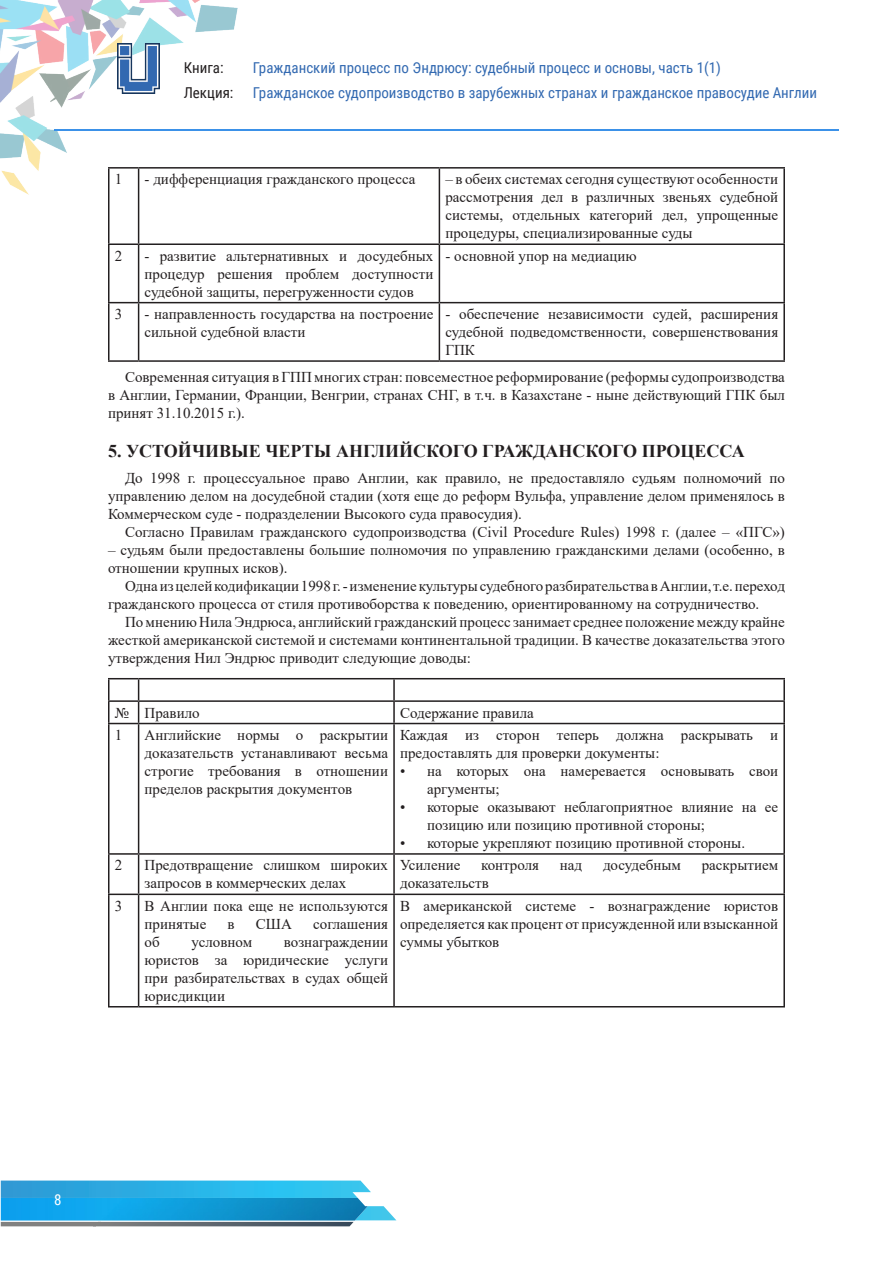
<style>
.page{position:relative;width:893px;height:1263px;background:#fff}
.page>*{position:absolute;margin:0;border:0;box-sizing:border-box;transform-origin:0 0}
.tema{font:700 18px "Times New Roman";color:#231f20}
.t1{font:15px/18px "Times New Roman";color:#231f20;text-align:justify}
.t2{font:15px/25.5px "Roboto Condensed";color:#3269b1}
.t3{font:15px/25.5px "Roboto Condensed";color:#231f20}
.t4{font:15px "Roboto Condensed";color:#fff}
</style>
<div class="page">
<img style="left:0;top:0;width:238px;height:195px">
<hr style="left:54px;top:129px;width:785px;height:2px;background:#3b91e8">
<img style="left:118px;top:44px;width:41px;height:49px">
<svg style="left:1px;top:1180px;width:395px;height:46px;background:#5bb6d9"></svg>
<img style="left:1px;top:1198px;width:367px;height:22px">
<hr style="left:108px;top:167px;width:31px;height:2px;background:#231f20">
<hr style="left:108px;top:169px;width:2px;height:74px;background:#231f20">
<hr style="left:139px;top:167px;width:300px;height:2px;background:#231f20">
<hr style="left:138px;top:169px;width:1px;height:74px;background:#231f20">
<hr style="left:439px;top:167px;width:346px;height:2px;background:#231f20">
<hr style="left:439px;top:169px;width:1px;height:74px;background:#231f20">
<hr style="left:783px;top:169px;width:2px;height:74px;background:#231f20">
<hr style="left:108px;top:243px;width:31px;height:2px;background:#231f20">
<hr style="left:108px;top:245px;width:2px;height:57px;background:#231f20">
<hr style="left:139px;top:243px;width:300px;height:2px;background:#231f20">
<hr style="left:138px;top:245px;width:1px;height:57px;background:#231f20">
<hr style="left:439px;top:243px;width:346px;height:2px;background:#231f20">
<hr style="left:439px;top:245px;width:1px;height:57px;background:#231f20">
<hr style="left:783px;top:245px;width:2px;height:57px;background:#231f20">
<hr style="left:108px;top:302px;width:31px;height:1px;background:#231f20">
<hr style="left:108px;top:303px;width:2px;height:57px;background:#231f20">
<hr style="left:139px;top:302px;width:300px;height:1px;background:#231f20">
<hr style="left:138px;top:303px;width:1px;height:57px;background:#231f20">
<hr style="left:439px;top:302px;width:346px;height:1px;background:#231f20">
<hr style="left:439px;top:303px;width:1px;height:57px;background:#231f20">
<hr style="left:783px;top:303px;width:2px;height:57px;background:#231f20">
<hr style="left:108px;top:360px;width:31px;height:2px;background:#231f20">
<hr style="left:139px;top:360px;width:300px;height:2px;background:#231f20">
<hr style="left:439px;top:360px;width:346px;height:2px;background:#231f20">
<hr style="left:108px;top:678px;width:31px;height:1px;background:#231f20">
<hr style="left:108px;top:679px;width:2px;height:21px;background:#231f20">
<hr style="left:139px;top:678px;width:255px;height:1px;background:#231f20">
<hr style="left:394px;top:678px;width:391px;height:1px;background:#231f20">
<hr style="left:393px;top:679px;width:2px;height:21px;background:#231f20">
<hr style="left:783px;top:679px;width:2px;height:21px;background:#231f20">
<hr style="left:108px;top:700px;width:31px;height:2px;background:#231f20">
<hr style="left:108px;top:702px;width:2px;height:21px;background:#231f20">
<hr style="left:139px;top:700px;width:255px;height:2px;background:#231f20">
<svg style="left:138px;top:679px;width:1px;height:44px"></svg>
<hr style="left:394px;top:700px;width:391px;height:2px;background:#231f20">
<hr style="left:393px;top:702px;width:2px;height:21px;background:#231f20">
<hr style="left:783px;top:702px;width:2px;height:21px;background:#231f20">
<hr style="left:108px;top:723px;width:31px;height:1px;background:#231f20">
<hr style="left:108px;top:724px;width:2px;height:129px;background:#231f20">
<hr style="left:139px;top:723px;width:255px;height:1px;background:#231f20">
<hr style="left:138px;top:724px;width:1px;height:129px;background:#231f20">
<hr style="left:394px;top:723px;width:391px;height:1px;background:#231f20">
<hr style="left:393px;top:724px;width:2px;height:129px;background:#231f20">
<hr style="left:783px;top:724px;width:2px;height:129px;background:#231f20">
<hr style="left:108px;top:853px;width:31px;height:2px;background:#231f20">
<hr style="left:108px;top:855px;width:2px;height:38px;background:#231f20">
<hr style="left:139px;top:853px;width:255px;height:2px;background:#231f20">
<hr style="left:138px;top:855px;width:1px;height:38px;background:#231f20">
<hr style="left:394px;top:853px;width:391px;height:2px;background:#231f20">
<hr style="left:393px;top:855px;width:2px;height:38px;background:#231f20">
<hr style="left:783px;top:855px;width:2px;height:38px;background:#231f20">
<hr style="left:108px;top:893px;width:31px;height:2px;background:#231f20">
<hr style="left:108px;top:895px;width:2px;height:111px;background:#231f20">
<hr style="left:139px;top:893px;width:255px;height:2px;background:#231f20">
<hr style="left:138px;top:895px;width:1px;height:111px;background:#231f20">
<hr style="left:394px;top:893px;width:391px;height:2px;background:#231f20">
<hr style="left:393px;top:895px;width:2px;height:111px;background:#231f20">
<hr style="left:783px;top:895px;width:2px;height:111px;background:#231f20">
<hr style="left:108px;top:1006px;width:31px;height:1px;background:#231f20">
<hr style="left:139px;top:1006px;width:255px;height:1px;background:#231f20">
<hr style="left:394px;top:1006px;width:391px;height:1px;background:#231f20">
<p class="t3" style="left:184px;top:54px;width:51px">Книга:<br>Лекция:</p>
<p class="t2" style="left:253px;top:54px;width:565px">Гражданский процесс по Эндрюсу: судебный процесс и основы, часть 1(1)<br>Гражданское судопроизводство в зарубежных странах и гражданское правосудие Англии</p>
<p class="t1" style="left:115px;top:170px;width:9px">1</p>
<p class="t1" style="left:145px;top:170px;width:272px">- дифференциация гражданского процесса</p>
<p class="t1" style="left:445px;top:170px;width:334px">– в обеих системах сегодня существуют особенности рассмотрения дел в различных звеньях судебной системы, отдельных категорий дел, упрощенные процедуры, специализированные суды</p>
<p class="t1" style="left:115px;top:246px;width:9px">2</p>
<p class="t1" style="left:145px;top:246px;width:290px">- развитие альтернативных и досудебных процедур решения проблем доступности судебной защиты, перегруженности судов</p>
<p class="t1" style="left:445px;top:246px;width:193px">- основной упор на медиацию</p>
<p class="t1" style="left:115px;top:305px;width:9px">3</p>
<p class="t1" style="left:145px;top:305px;width:290px">- направленность государства на построение сильной судебной власти</p>
<p class="t1" style="left:445px;top:305px;width:334px">- обеспечение независимости судей, расширения судебной подведомственности, совершенствования ГПК</p>
<p class="t1" style="left:108px;top:368px;width:678px;text-indent:17px">Современная ситуация в ГПП многих стран: повсеместное реформирование (реформы судопроизводства в Англии, Германии, Франции, Венгрии, странах СНГ, в т.ч. в Казахстане - ныне действующий ГПК был принят 31.10.2015 г.).</p>
<p class="tema" style="left:108px;top:438px;width:638px">5. УСТОЙЧИВЫЕ ЧЕРТЫ АНГЛИЙСКОГО ГРАЖДАНСКОГО ПРОЦЕССА</p>
<p class="t1" style="left:108px;top:469px;width:678px;text-indent:17px">До 1998 г. процессуальное право Англии, как правило, не предоставляло судьям полномочий по управлению делом на досудебной стадии (хотя еще до реформ Вульфа, управление делом применялось в Коммерческом суде - подразделении Высокого суда правосудия).</p>
<p class="t1" style="left:125px;top:523px;width:661px">Согласно Правилам гражданского судопроизводства (Civil Procedure Rules) 1998 г. (далее – «ПГС»)</p>
<p class="t1" style="left:108px;top:541px;width:678px">– судьям были предоставлены большие полномочия по управлению гражданскими делами (особенно, в отношении крупных исков).</p>
<p class="t1" style="left:108px;top:577px;width:678px;text-indent:17px">Одна из целей кодификации 1998 г. - изменение культуры судебного разбирательства в Англии, т.е. переход гражданского процесса от стиля противоборства к поведению, ориентированному на сотрудничество.</p>
<p class="t1" style="left:108px;top:613px;width:678px;text-indent:17px">По мнению Нила Эндрюса, английский гражданский процесс занимает среднее положение между крайне жесткой американской системой и системами континентальной традиции. В качестве доказательства этого утверждения Нил Эндрюс приводит следующие доводы:</p>
<p class="t1" style="left:115px;top:703px;width:16px">№</p>
<p class="t1" style="left:145px;top:703px;width:57px">Правило</p>
<p class="t1" style="left:400px;top:703px;width:135px">Содержание правила</p>
<p class="t1" style="left:115px;top:725px;width:9px">1</p>
<p class="t1" style="left:145px;top:725px;width:245px">Английские нормы о раскрытии доказательств устанавливают весьма строгие требования в отношении пределов раскрытия документов</p>
<p class="t1" style="left:400px;top:725px;width:380px">Каждая из сторон теперь должна раскрывать и предоставлять для проверки документы:</p>
<p class="t1" style="left:427px;top:761px;width:353px;text-indent:-27px">• на которых она намеревается основывать свои аргументы;</p>
<p class="t1" style="left:427px;top:797px;width:353px;text-indent:-27px">• которые оказывают неблагоприятное влияние на ее позицию или позицию противной стороны;</p>
<p class="t1" style="left:400px;top:833px;width:347px">• которые укрепляют позицию противной стороны.</p>
<p class="t1" style="left:115px;top:856px;width:9px">2</p>
<p class="t1" style="left:145px;top:856px;width:245px">Предотвращение слишком широких запросов в коммерческих делах</p>
<p class="t1" style="left:400px;top:856px;width:62px">Усиление</p>
<p class="t1" style="left:481px;top:856px;width:59px">контроля</p>
<p class="t1" style="left:560px;top:856px;width:24px">над</p>
<p class="t1" style="left:603px;top:856px;width:80px">досудебным</p>
<p class="t1" style="left:702px;top:856px;width:78px">раскрытием</p>
<p class="t1" style="left:400px;top:874px;width:90px">доказательств</p>
<p class="t1" style="left:115px;top:896px;width:9px">3</p>
<p class="t1" style="left:145px;top:896px;width:245px">В Англии пока еще не используются принятые</p>
<p class="t1" style="left:228px;top:914px;width:9px">в</p>
<p class="t1" style="left:256px;top:914px;width:37px">США</p>
<p class="t1" style="left:313px;top:914px;width:76px">соглашения</p>
<p class="t1" style="left:145px;top:932px;width:17px">об</p>
<p class="t1" style="left:191px;top:932px;width:62px">условном</p>
<p class="t1" style="left:145px;top:932px;width:245px;text-indent:139px">вознаграждении юристов за юридические услуги при разбирательствах в судах общей юрисдикции</p>
<p class="t1" style="left:400px;top:896px;width:380px">В американской системе - вознаграждение юристов определяется как процент от присужденной или взысканной суммы убытков</p>
<p class="t4" style="left:54px;top:1189px;width:9px">8</p>
</div>
